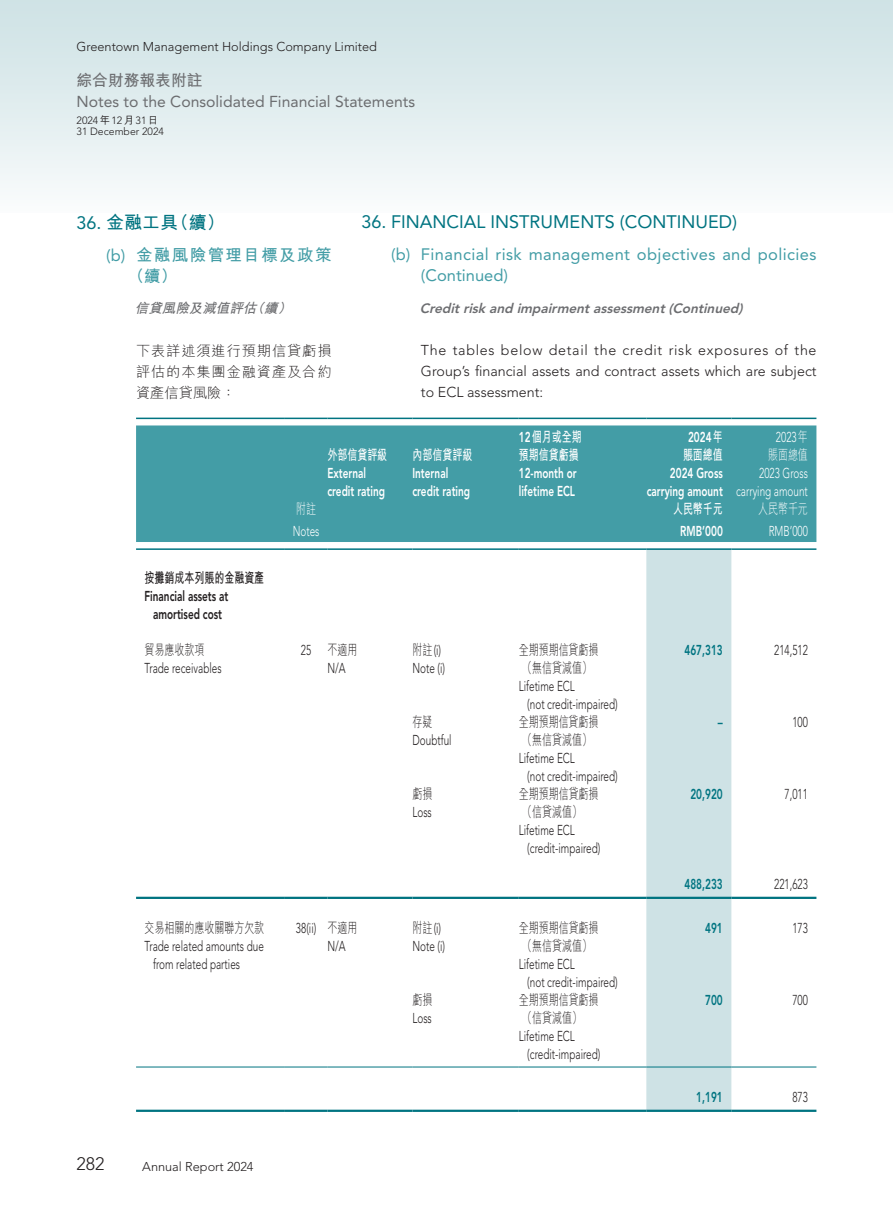
<style>
.page{position:relative;width:893px;height:1212px;background:#fff}
.page>*{position:absolute;margin:0;border:0;box-sizing:border-box;transform-origin:0 0}
.t1{font:18px "Avenir LT Pro";color:#007481}
.t2{font:700 18px "M Hei HK";color:#007481}
.t3{font:300 18px "Avenir LT Pro";color:#231f20}
.t4{font:16.5px/21px "Avenir LT Pro";letter-spacing:.025em;color:#439da6}
.t5{font:700 16.5px/21px "M Hei HK";letter-spacing:.085em;color:#439da6}
.t6{font:15.75px "Avenir LT Pro";color:#6c6d70}
.t7{font:700 15.75px "M Hei HK";color:#6c6d70}
.t8{font:300 14.25px/18px "Avenir LT Pro";color:#231f20;scale:.7 1}
.t9{font:300 14.25px/21px "Avenir LT Pro";color:#231f20;text-align:justify}
.t10{font:300 14.25px/18px "M Hei HK";color:#231f20;scale:.7 1}
.t11{font:800 14.25px/18px "Avenir LT Pro";color:#fff;scale:.7 1}
.t12{font:300 14.25px/18px "Avenir LT Pro";color:#fff;text-align:right;scale:.7 1}
.t13{font:700 14.25px/18px "M Hei HK";color:#fff;scale:.7 1}
.t14{font:300 14.25px/21px "M Hei HK";color:#231f20;text-align:justify}
.t15{font:800 14.25px "Avenir LT Pro";color:#007481;scale:.7 1}
.t16{font:800 14.25px/18px "Avenir LT Pro";color:#231f20;text-align:center;scale:.7 1}
.t17{font:700 14.25px "M Hei HK";color:#231f20;scale:.7 1}
.t18{font:300 14.25px "M Hei HK";color:#fff;scale:.7 1}
.t19{font:italic 800 13.5px "Avenir LT Pro";color:#6c6d70}
.t20{font:italic 700 13.5px "M Hei HK";color:#6c6d70}
.t21{font:300 12.75px "Avenir LT Pro";color:#231f20}
.t22{font:300 10.5px/11.6px "Avenir LT Pro";color:#231f20}
.s1{font-family:"M Hei HK";font-weight:500}
.s2{font-family:"Avenir LT Pro";font-weight:400}
.s3{font-family:"Avenir LT Pro";font-weight:800}
.s4{font-family:"M Hei HK";font-weight:700}
.s5{font-family:"M Hei HK"}
.s6{font-family:"Avenir LT Pro"}
</style>
<div class="page">
<div style="left:0;top:0;width:893px;height:213px;background:linear-gradient(to bottom,#cce1e4,#f9fbfb)"></div>
<div style="left:136px;top:425px;width:680px;height:117px;background:#439da6"></div>
<div style="left:646px;top:550px;width:85px;height:560px;background:#cee2e5"></div>
<hr style="left:136px;top:418px;width:149px;height:1px;background:#007481">
<hr style="left:285px;top:418px;width:42px;height:1px;background:#007481">
<hr style="left:327px;top:418px;width:85px;height:1px;background:#007481">
<hr style="left:412px;top:418px;width:107px;height:1px;background:#007481">
<hr style="left:519px;top:418px;width:127px;height:1px;background:#007481">
<hr style="left:646px;top:418px;width:85px;height:1px;background:#007481">
<hr style="left:731px;top:418px;width:85px;height:1px;background:#007481">
<hr style="left:136px;top:548px;width:149px;height:2px;background:#007481">
<hr style="left:285px;top:548px;width:42px;height:2px;background:#007481">
<hr style="left:327px;top:548px;width:85px;height:2px;background:#007481">
<hr style="left:412px;top:548px;width:107px;height:2px;background:#007481">
<hr style="left:519px;top:548px;width:127px;height:2px;background:#007481">
<hr style="left:646px;top:548px;width:85px;height:2px;background:#007481">
<hr style="left:731px;top:548px;width:85px;height:2px;background:#007481">
<hr style="left:136px;top:897px;width:149px;height:2px;background:#007481">
<hr style="left:285px;top:897px;width:42px;height:2px;background:#007481">
<hr style="left:327px;top:897px;width:85px;height:2px;background:#007481">
<hr style="left:412px;top:897px;width:107px;height:2px;background:#007481">
<hr style="left:519px;top:897px;width:127px;height:2px;background:#007481">
<hr style="left:646px;top:897px;width:85px;height:2px;background:#007481">
<hr style="left:731px;top:897px;width:85px;height:2px;background:#007481">
<hr style="left:136px;top:1066px;width:149px;height:1px;background:#007481">
<hr style="left:285px;top:1066px;width:42px;height:1px;background:#007481">
<hr style="left:327px;top:1066px;width:85px;height:1px;background:#007481">
<hr style="left:412px;top:1066px;width:107px;height:1px;background:#007481">
<hr style="left:519px;top:1066px;width:127px;height:1px;background:#007481">
<hr style="left:646px;top:1066px;width:85px;height:1px;background:#007481">
<hr style="left:731px;top:1066px;width:85px;height:1px;background:#007481">
<hr style="left:136px;top:1110px;width:149px;height:2px;background:#007481">
<hr style="left:285px;top:1110px;width:42px;height:2px;background:#007481">
<hr style="left:327px;top:1110px;width:85px;height:2px;background:#007481">
<hr style="left:412px;top:1110px;width:107px;height:2px;background:#007481">
<hr style="left:519px;top:1110px;width:127px;height:2px;background:#007481">
<hr style="left:646px;top:1110px;width:85px;height:2px;background:#007481">
<hr style="left:731px;top:1110px;width:85px;height:2px;background:#007481">
<p class="t21" style="left:77px;top:39px;width:302px">Greentown Management Holdings Company Limited</p>
<p class="t7" style="left:77px;top:69px;width:128px">綜合財務報表附註</p>
<p class="t6" style="left:77px;top:92px;width:340px">Notes to the Consolidated Financial Statements</p>
<p class="t22" style="left:77px;top:114px;width:89px">2024<span class="s1">年</span>12<span class="s1">月</span>31<span class="s1">日<br></span>31 December 2024</p>
<p class="t2" style="left:77px;top:209px;width:150px"><span class="s2">36.</span> 金融工具（續）</p>
<p class="t5" style="left:128px;top:243px;width:205px;text-indent:-22px"><span class="s2">(b)</span> 金融風險管理目標及政策（續）</p>
<p class="t20" style="left:135px;top:298px;width:162px">信貸風險及減值評估（續）</p>
<p class="t14" style="left:136px;top:340px;width:197px">下表詳述須進行預期信貸虧損評估的本集團金融資產及合約資產信貸風險：</p>
<p class="t1" style="left:361px;top:211px;width:377px">36. FINANCIAL INSTRUMENTS (CONTINUED)</p>
<p class="t4" style="left:421px;top:244px;width:397px;text-indent:-30px">(b) Financial risk management objectives and policies (Continued)</p>
<p class="t19" style="left:420px;top:300px;width:328px">Creditrisk and impairmentassessment(Continued)</p>
<p class="t9" style="left:421px;top:340px;width:397px">The tables below detail the credit risk exposures of the Group’s financial assets and contract assets which are subject to ECL assessment:</p>
<p class="t13" style="left:327px;top:444px;width:87px">外部信貸評級</p>
<p class="t13" style="left:412px;top:444px;width:87px">內部信貸評級</p>
<p class="t13" style="left:519px;top:426px;width:91px"><span class="s3">12</span>個月或全期預期信貸虧損</p>
<p class="t11" style="left:688px;top:428px;width:51px">2024<span class="s4">年</span></p>
<p class="t13" style="left:683px;top:444px;width:59px">賬面總值</p>
<p class="t12" style="left:776px;top:428px;width:47px">2023<span class="s5">年</span></p>
<p class="t18" style="left:768px;top:444px;width:59px">賬面總值</p>
<p class="t11" style="left:327px;top:464px;width:84px">External credit rating</p>
<p class="t11" style="left:412px;top:464px;width:84px">Internal credit rating</p>
<p class="t11" style="left:519px;top:464px;width:84px">12-month or lifetime ECL</p>
<p class="t11" style="left:647px;top:464px;width:110px;text-align:right">2024 Gross carrying amount</p>
<p class="t12" style="left:736px;top:464px;width:104px">2023 Gross carrying amount</p>
<p class="t17" style="left:145px;top:567px;width:172px">按攤銷成本列賬的金融資產</p>
<p class="t16" style="left:145px;top:587px;width:121px">Financial assets at amortised cost</p>
<p class="t10" style="left:145px;top:640px;width:87px">貿易應收款項</p>
<p class="t8" style="left:145px;top:659px;width:112px">Trade receivables</p>
<p class="t10" style="left:145px;top:918px;width:172px">交易相關的應收關聯方欠款</p>
<p class="t8" style="left:153px;top:937px;width:160px;text-indent:-9px">Trade related amounts due from related parties</p>
<p class="t3" style="left:77px;top:1153px;width:30px">282</p>
<p class="t21" style="left:142px;top:1159px;width:113px">Annual Report 2024</p>
<p class="t18" style="left:296px;top:498px;width:30px">附註</p>
<p class="t13" style="left:673px;top:498px;width:73px">人民幣千元</p>
<p class="t18" style="left:758px;top:498px;width:73px">人民幣千元</p>
<p class="t12" style="left:293px;top:522px;width:40px">Notes</p>
<p class="t11" style="left:680px;top:522px;width:62px">RMB’000</p>
<p class="t12" style="left:769px;top:522px;width:58px">RMB’000</p>
<p class="t10" style="left:301px;top:640px;width:82px"><span class="s6">25</span> 不適用</p>
<p class="t8" style="left:327px;top:659px;width:28px">N/A</p>
<p class="t8" style="left:412px;top:641px;width:48px"><span class="s5">附註</span>(i)<br>Note (i)</p>
<p class="t10" style="left:519px;top:640px;width:115px">全期預期信貸虧損（無信貸減值）</p>
<p class="t8" style="left:527px;top:677px;width:131px;text-indent:-8px">Lifetime ECL<br>(not credit-impaired)</p>
<p class="t10" style="left:412px;top:712px;width:30px">存疑</p>
<p class="t8" style="left:412px;top:731px;width:57px">Doubtful</p>
<p class="t10" style="left:412px;top:784px;width:30px">虧損</p>
<p class="t8" style="left:412px;top:803px;width:29px">Loss</p>
<p class="t10" style="left:519px;top:712px;width:116px">全期預期信貸虧損（無信貸減值）</p>
<p class="t8" style="left:527px;top:749px;width:131px;text-indent:-9px">Lifetime ECL<br>(not credit-impaired)</p>
<p class="t10" style="left:519px;top:784px;width:116px">全期預期信貸虧損（信貸減值）</p>
<p class="t8" style="left:527px;top:821px;width:106px;text-indent:-9px">Lifetime ECL (credit-impaired)</p>
<p class="t8" style="left:327px;top:919px;width:44px;text-indent:-31px">38(ii) <span class="s5">不適用<br></span>N/A</p>
<p class="t8" style="left:412px;top:919px;width:48px"><span class="s5">附註</span>(i)<br>Note (i)</p>
<p class="t10" style="left:519px;top:918px;width:116px">全期預期信貸虧損（無信貸減值）</p>
<p class="t8" style="left:527px;top:955px;width:131px;text-indent:-9px">Lifetime ECL<br>(not credit-impaired)</p>
<p class="t10" style="left:412px;top:990px;width:30px">虧損</p>
<p class="t8" style="left:412px;top:1009px;width:29px">Loss</p>
<p class="t10" style="left:519px;top:990px;width:116px">全期預期信貸虧損（信貸減值）</p>
<p class="t8" style="left:527px;top:1027px;width:106px;text-indent:-9px">Lifetime ECL (credit-impaired)</p>
<p class="t15" style="left:684px;top:641px;width:56px">467,313</p>
<p class="t8" style="left:774px;top:641px;width:50px">214,512</p>
<p class="t15" style="left:718px;top:713px;width:9px">–</p>
<p class="t8" style="left:792px;top:713px;width:24px">100</p>
<p class="t15" style="left:690px;top:785px;width:48px">20,920</p>
<p class="t8" style="left:785px;top:785px;width:35px">7,011</p>
<p class="t15" style="left:684px;top:875px;width:56px">488,233</p>
<p class="t8" style="left:774px;top:875px;width:50px">221,623</p>
<p class="t15" style="left:705px;top:920px;width:27px">491</p>
<p class="t8" style="left:792px;top:919px;width:24px">173</p>
<p class="t15" style="left:705px;top:992px;width:27px">700</p>
<p class="t8" style="left:792px;top:991px;width:24px">700</p>
<p class="t15" style="left:696px;top:1088px;width:39px">1,191</p>
<p class="t8" style="left:792px;top:1088px;width:24px">873</p>
</div>
